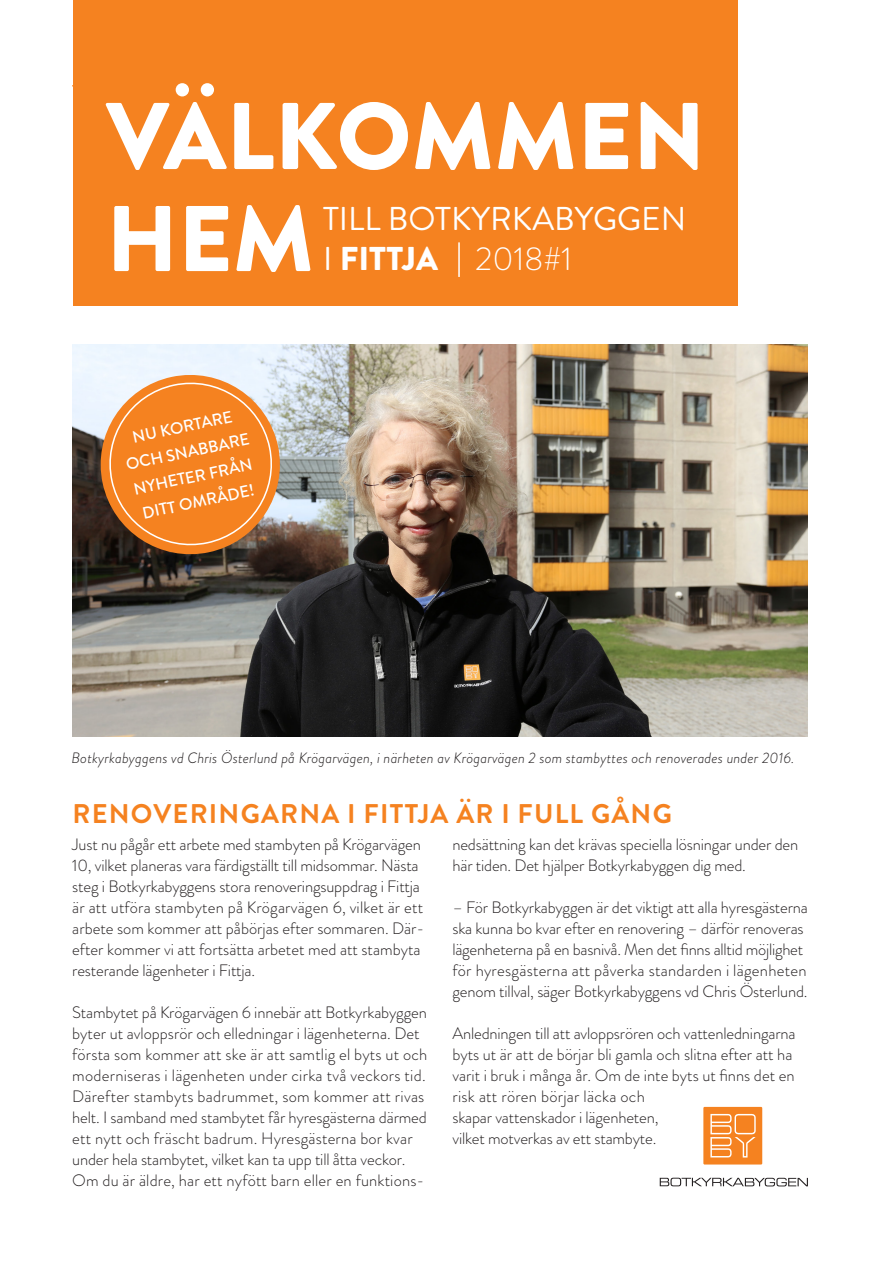
<style>
.page{position:relative;width:893px;height:1263px;background:#fff}
.page>*{position:absolute;margin:0;border:0;box-sizing:border-box;transform-origin:0 0}
.t1{font:900 94.5px "Brandon Grotesque";color:#fff}
.t2{font:900 93px "Brandon Grotesque";color:#fff}
.t3{font:33px/39.6px "Brandon Grotesque";color:#fff}
.t4{font:300 33px "Brandon Grotesque";color:#fff}
.Rubrik{font:700 27px "Brandon Grotesque";letter-spacing:.045em;color:#f58220}
.Brödtext{font:300 16.5px/21px "Brandon Grotesque";letter-spacing:-.01em;color:#231f20}
.Brödtext-2{font:300 16.5px/21px "Brandon Grotesque";letter-spacing:.01em;color:#231f20}
.t5{font:500 16.5px/25.5px "Brandon Grotesque";color:#fff;text-align:center}
.Brödtext-3{font:italic 300 15px "Brandon Grotesque";letter-spacing:.01em;color:#231f20}
.s1{font-weight:900}
</style>
<div class="page">
<img style="left:72px;top:344px;width:735px;height:392px">
<div style="left:73px;top:0;width:665px;height:305px;background:#f58220"></div>
<hr style="left:72px;top:85px;width:634px;height:2px;background:#f58220">
<svg style="left:92px;top:367px;width:196px;height:195px;background:#d38a4b"></svg>
<hr style="left:458px;top:242px;width:2px;height:35px;background:#fff">
<svg style="left:703px;top:1107px;width:59px;height:57px;background:#f69441"></svg>
<svg style="left:660px;top:1178px;width:148px;height:8px"></svg>
<p class="t1" style="left:106px;top:70px;width:601px">VÄLKOMMEN</p>
<p class="t2" style="left:106px;top:173px;width:209px">HEM</p>
<p class="t3" style="left:323px;top:199px;width:365px">TILL BOTKYRKABYGGEN<br>I <span class="s1">FITTJA</span></p>
<p class="t4" style="left:475px;top:236px;width:98px">2018#1</p>
<p class="t5" style="left:118px;top:427px;width:127px;rotate:-12deg">NU KORTARE<br>OCH SNABBARE<br>NYHETER FRÅN<br>DITT OMRÅDE!</p>
<p class="Brödtext-3" style="left:72px;top:748px;width:724px">Botkyrkabyggens vd Chris Österlund på Krögarvägen, i närheten av Krögarvägen 2 som stambyttes och renoverades under 2016.</p>
<p class="Rubrik" style="left:72px;top:795px;width:601px">RENOVERINGARNA I FITTJA ÄR I FULL GÅNG</p>
<p class="Brödtext" style="left:72px;top:833px;width:354px">Just nu pågår ett arbete med stambyten på Krögarvägen 10, vilket planeras vara färdigställt till midsommar. Nästa steg i Botkyrkabyggens stora renoveringsuppdrag i Fittja är att utföra stambyten på Krögarvägen 6, vilket är ett arbete som kommer att påbörjas efter sommaren. Där&shy;efter kommer vi att fortsätta arbetet med att stambyta resterande lägenheter i Fittja.</p>
<p class="Brödtext-2" style="left:72px;top:1001px;width:356px">Stambytet på Krögarvägen 6 innebär att Botkyrkabyggen byter ut avloppsrör och elledningar i lägenheterna. Det första som kommer att ske är att samtlig el byts ut och moderniseras i lägenheten under cirka två veckors tid.<br>Därefter stambyts badrummet, som kommer att rivas helt. I samband med stambytet får hyresgästerna därmed ett nytt och fräscht badrum. Hyresgästerna bor kvar under hela stambytet, vilket kan ta upp till åtta veckor.<br>Om du är äldre, har ett nyfött barn eller en funktions-</p>
<p class="Brödtext" style="left:452px;top:834px;width:347px">nedsättning kan det krävas speciella lösningar under den här tiden. Det hjälper Botkyrkabyggen dig med.</p>
<p class="Brödtext" style="left:452px;top:897px;width:357px">– För Botkyrkabyggen är det viktigt att alla hyresgästerna ska kunna bo kvar efter en renovering – därför renoveras lägenheterna på en basnivå. Men det finns alltid möjlighet för hyresgästerna att påverka standarden i lägenheten genom tillval, säger Botkyrkabyggens vd Chris Österlund.</p>
<p class="Brödtext" style="left:452px;top:1023px;width:345px">Anledningen till att avloppsrören och vattenledningarna byts ut är att de börjar bli gamla och slitna efter att ha varit i bruk i många år. Om de inte byts ut finns det en risk att rören börjar läcka och<br>skapar vattenskador i lägenheten,<br>vilket motverkas av ett stambyte.</p>
</div>
